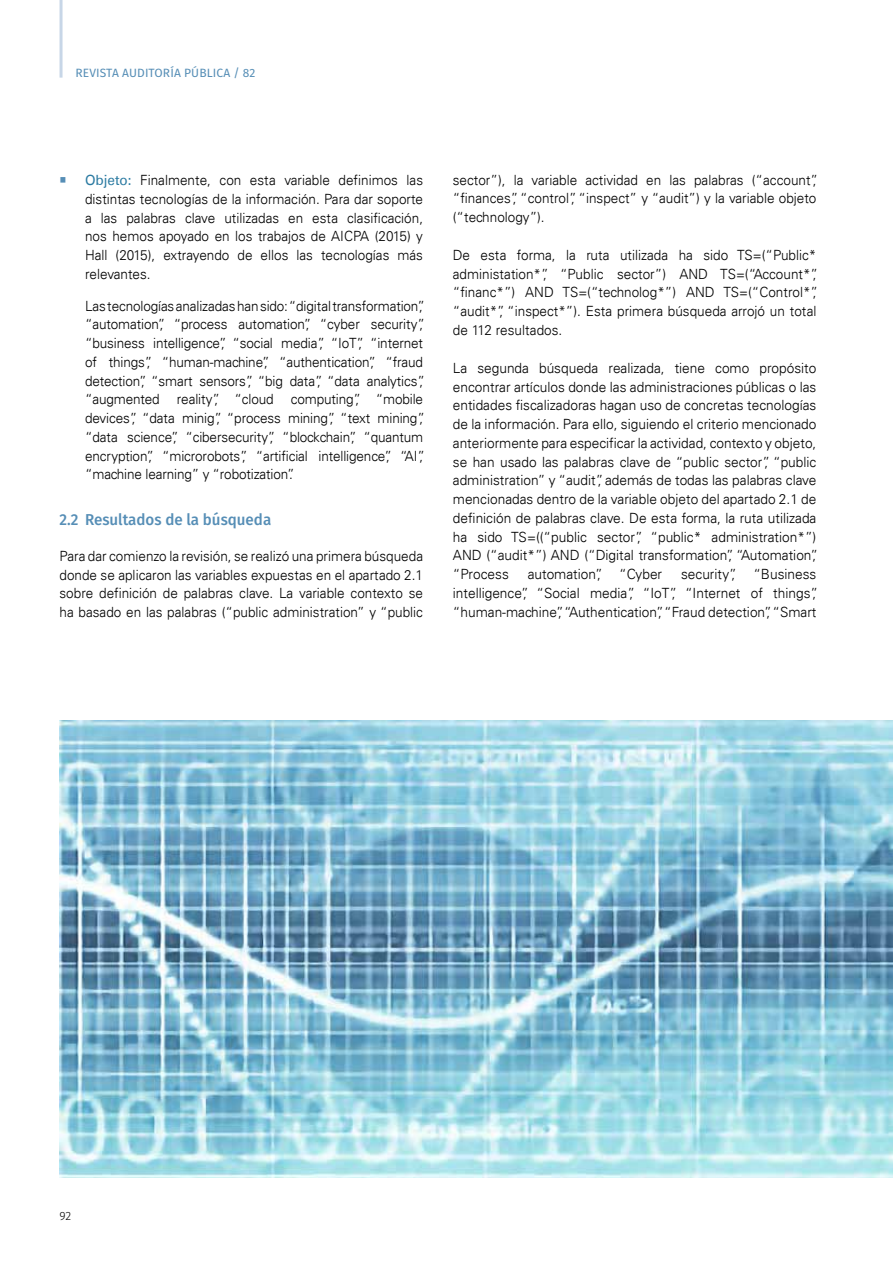
<style>
.page{position:relative;width:893px;height:1263px;background:#fff}
.page>*{position:absolute;margin:0;border:0;box-sizing:border-box;transform-origin:0 0}
.t1{font:500 15.75px "Fira Sans";color:#568eb6;scale:.96 1}
.t2{font:300 14.1px/18.8px "Univers LT";color:#000;text-align:justify;scale:.96 1}
.t3{font:300 14.1px/18.8px "Univers LT";color:#000}
.t4{font:12px "Fira Sans";letter-spacing:.01em;color:#568eb6}
.t5{font:300 12px "Fira Sans";color:#000}
.s1{color:#568eb6}
.s2{font-weight:400;color:#2c7ba2}
</style>
<div class="page">
<hr style="left:60px;top:0;width:3px;height:78px;background:#c7d6e7">
<img style="left:60px;top:721px;width:833px;height:457px">
<p class="t4" style="left:76px;top:63px;width:181px">REVISTA AUDITORÍA PÚBLICA / 82</p>
<p class="t2" style="left:85px;top:171px;width:354px;text-indent:-26px"><span class="s1">○</span> <span class="s2">Objeto:</span> Finalmente, con esta variable definimos las distintas tecnologías de la información. Para dar soporte a las palabras clave utilizadas en esta clasificación, nos hemos apoyado en los trabajos de AICPA (2015) y Hall (2015), extrayendo de ellos las tecnologías más relevantes.</p>
<p class="t2" style="left:85px;top:296px;width:355px;text-align:left">Las tecnologías analizadas han sido: “digital transformation”, “automation”, “process automation”, “cyber security”, “business intelligence”, “social media”, “IoT”, “internet of things”, “human-machine”, “authentication”, “fraud detection”, “smart sensors”, “big data”, “data analytics”, “augmented reality”, “cloud computing”, “mobile devices”, “data minig”, “process mining”, “text mining”, “data science”, “cibersecurity”, “blockchain”, “quantum encryption”, “microrobots”, “artificial intelligence”, “AI”, “machine learning” y “robotization”.</p>
<p class="t1" style="left:60px;top:507px;width:222px">2.2 Resultados de la búsqueda</p>
<p class="t2" style="left:60px;top:546px;width:380px">Para dar comienzo la revisión, se realizó una primera búsqueda donde se aplicaron las variables expuestas en el apartado 2.1 sobre definición de palabras clave. La variable contexto se ha basado en las palabras (“public administration” y “public</p>
<p class="t2" style="left:453px;top:170px;width:382px">sector”), la variable actividad en las palabras (“account”, “finances”, “control”, “inspect” y “audit”) y la variable objeto (“technology”).</p>
<p class="t2" style="left:453px;top:246px;width:382px">De esta forma, la ruta utilizada ha sido TS=(“Public* administation*”, “Public sector”) AND TS=(“Account*”, “financ*”) AND TS=(“technolog*”) AND TS=(“Control*”, “audit*”, “inspect*”). Esta primera búsqueda arrojó un total de 112 resultados.</p>
<p class="t3" style="left:453px;top:358px;width:367px">La segunda búsqueda realizada, tiene como propósito encontrar artículos donde las administraciones públicas o las entidades fiscalizadoras hagan uso de concretas tecnologías de la información. Para ello, siguiendo el criterio mencionado anteriormente para especificar la actividad, contexto y objeto, se han usado las palabras clave de “public sector”, “public administration” y “audit”, además de todas las palabras clave mencionadas dentro de la variable objeto del apartado 2.1 de definición de palabras clave. De esta forma, la ruta utilizada ha sido TS=((“public sector”, “public* administration*”)<br>AND (“audit*”) AND (“Digital transformation”, “Automation”, “Process</p>
<p class="t3" style="left:528px;top:565px;width:76px">automation”,</p>
<p class="t3" style="left:619px;top:565px;width:44px">“Cyber</p>
<p class="t3" style="left:681px;top:565px;width:57px">security”,</p>
<p class="t3" style="left:453px;top:565px;width:367px;text-align:justify;text-indent:300px">“Business intelligence”, “Social media”, “IoT”, “Internet of things”, “human-machine”, “Authentication”, “Fraud detection”, “Smart</p>
<p class="t5" style="left:60px;top:1207px;width:13px">92</p>
</div>
